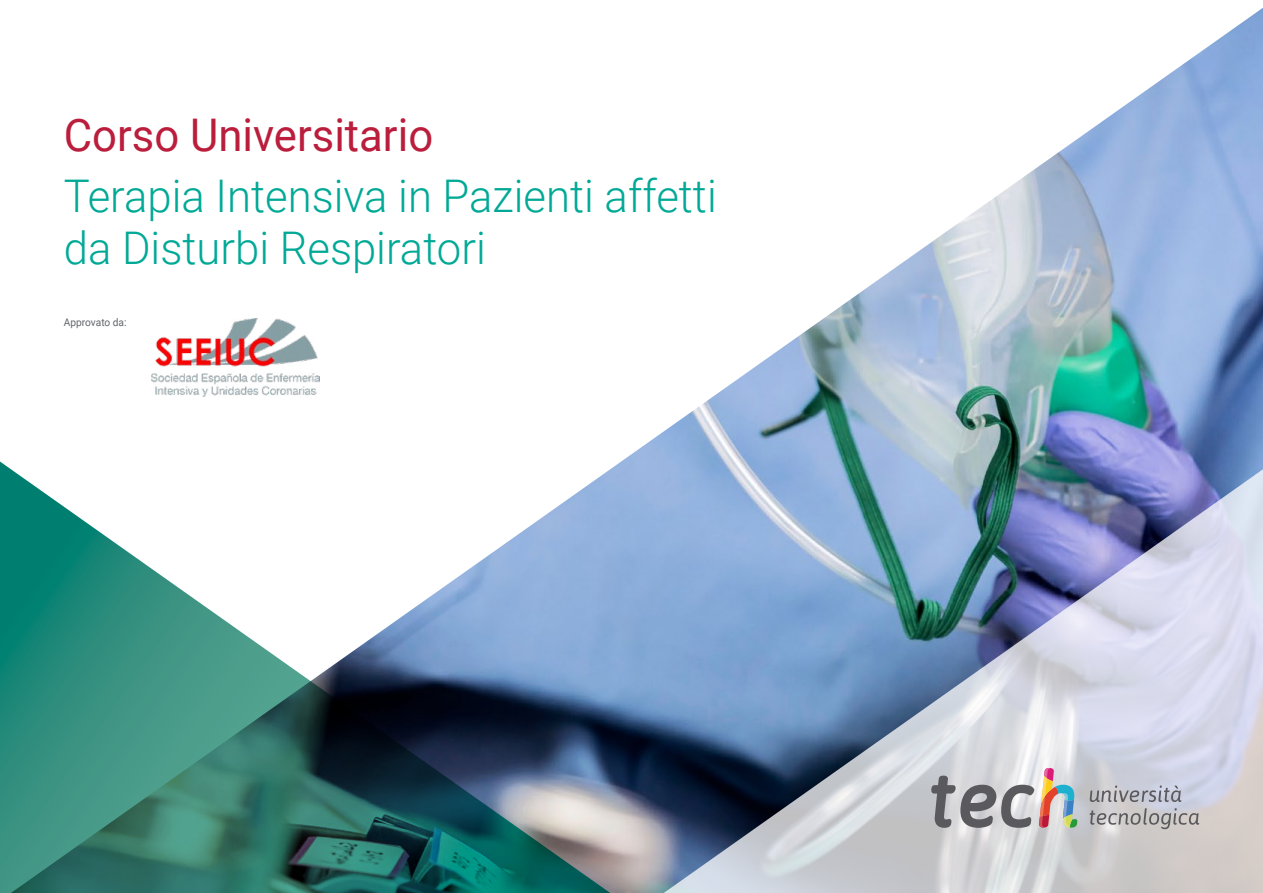
<style>
.page{position:relative;width:1263px;height:893px;background:#fff}
.page>*{position:absolute;margin:0;border:0;box-sizing:border-box;transform-origin:0 0}
.t1{font:300 45px/52.5px "Roboto";color:#00a996}
.t2{font:45px "Roboto";color:#ba1e3c}
.t3{font:10.5px "Roboto";color:#61646a}
</style>
<div class="page">
<img style="left:319px;top:8px;width:944px;height:446px">
<svg style="left:0;top:446px;width:640px;height:447px"></svg>
<img style="left:634px;top:454px;width:629px;height:439px">
<img style="left:151px;top:318px;width:168px;height:79px">
<svg style="left:1090px;top:785px;width:91px;height:17px;background:#adaeb6"></svg>
<svg style="left:1090px;top:808px;width:109px;height:21px;background:#b7b3b5"></svg>
<svg style="left:931px;top:768px;width:146px;height:60px;background:#b3aeaf"></svg>
<p class="t2" style="left:64px;top:103px;width:371px">Corso Universitario</p>
<p class="t1" style="left:64px;top:168px;width:654px">Terapia Intensiva in Pazienti affetti da Disturbi Respiratori</p>
<p class="t3" style="left:64px;top:315px;width:64px">Approvato da:</p>
</div>
